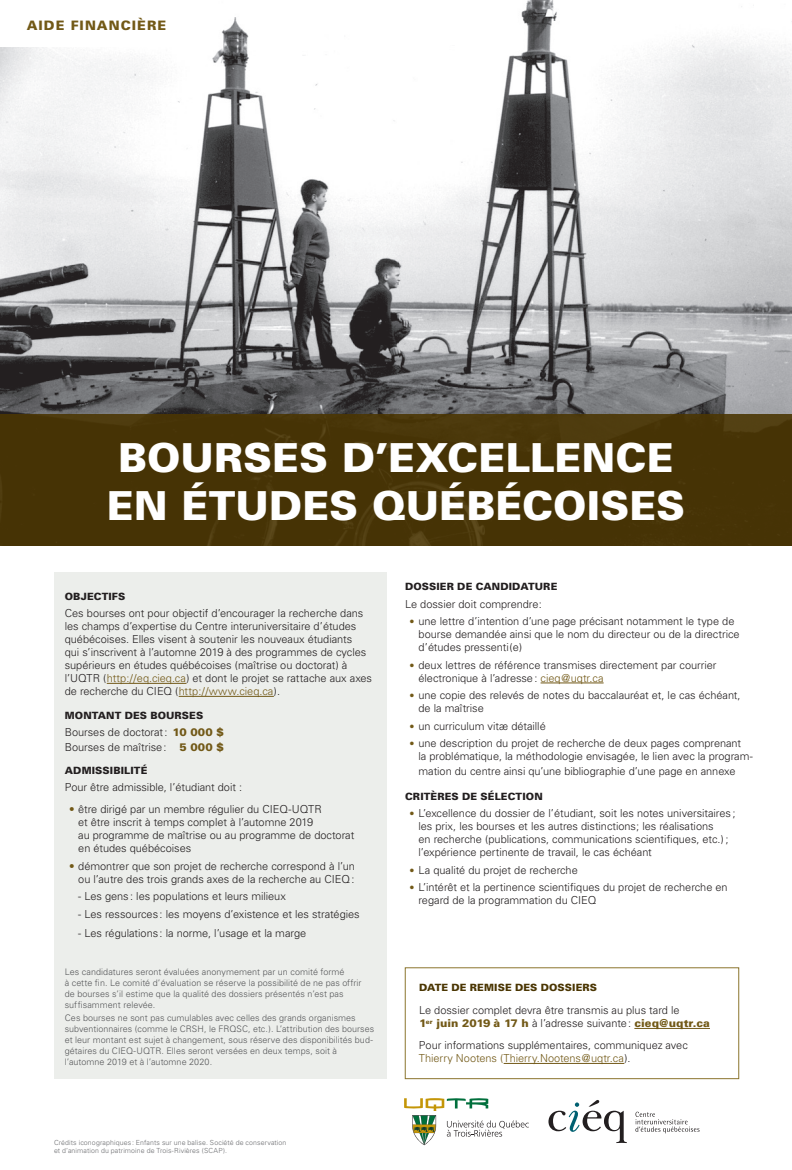
<style>
.page{position:relative;width:792px;height:1170px;background:#fff}
.page>*{position:absolute;margin:0;border:0;box-sizing:border-box;transform-origin:0 0}
.t1{font:900 40px/48px "Univers";letter-spacing:.005em;color:#fff}
.t2{font:900 13px "Univers";letter-spacing:.08em;color:#725917}
.t3{font:300 11px/13px "Univers";letter-spacing:-.005em;color:#231f20}
.t4{font:900 10px "Univers";letter-spacing:.01em;color:#231f20}
.t5{font:900 10px "Univers";letter-spacing:.01em;color:#4b3603}
.t6{font:300 9px/11px "Univers";letter-spacing:.005em;color:#57585a}
.t7{font:300 7px/8px "Univers";letter-spacing:.015em;color:#6c6d70}
.s1{color:#725917}
.s2{font-weight:900;color:#725917}
.s3{font-size:10px;color:#725917}
</style>
<div class="page">
<div style="left:54px;top:573px;width:333px;height:506px;background:#eceeeb"></div>
<hr style="left:107px;top:683px;width:80px;height:1px;background:#725917">
<hr style="left:179px;top:696px;width:95px;height:1px;background:#725917">
<img style="left:0;top:0;width:792px;height:414px">
<div style="left:0;top:414px;width:792px;height:132px;background:#4b3603"></div>
<div style="left:0;top:0;width:190px;height:46px;background:#fff"></div>
<hr style="left:541px;top:683px;width:63px;height:1px;background:#725917">
<hr style="left:634px;top:1028px;width:76px;height:1px;background:#725917">
<hr style="left:504px;top:1063px;width:120px;height:1px;background:#725917">
<div style="left:405px;top:968px;width:334px;height:111px;border:1px solid #8b752e"></div>
<svg style="left:548px;top:1100px;width:79px;height:43px"></svg>
<svg style="left:635px;top:1112px;width:65px;height:21px"></svg>
<svg style="left:404px;top:1098px;width:125px;height:47px"></svg>
<p class="t2" style="left:27px;top:17px;width:141px">AIDE FINANCIÈRE</p>
<p class="t1" style="left:107px;top:433px;width:580px">BOURSES D’EXCELLENCE<br>EN ÉTUDES QUÉBÉCOISES</p>
<p class="t4" style="left:65px;top:590px;width:62px">OBJECTIFS</p>
<p class="t3" style="left:65px;top:607px;width:309px">Ces bourses ont pour objectif d’encourager la recherche dans les champs d’expertise du Centre interuniversitaire d’études québécoises. Elles visent à soutenir les nouveaux étudiants<br>qui s’inscrivent à l’automne 2019 à des programmes de cycles supérieurs en études québécoises (maîtrise ou doctorat) à l’UQTR (<span class="s1">http://eq.cieq.ca</span>) et dont le projet se rattache aux axes de recherche du CIEQ (<span class="s1">http://www.cieq.ca</span>).</p>
<p class="t4" style="left:65px;top:709px;width:140px">MONTANT DES BOURSES</p>
<p class="t3" style="left:65px;top:725px;width:161px;line-height:14.4px">Bourses de doctorat: <span class="s2">10 000 $<br></span>Bourses de maîtrise: <span class="s2">5 000 $</span></p>
<p class="t4" style="left:65px;top:764px;width:84px">ADMISSIBILITÉ</p>
<p class="t3" style="left:65px;top:781px;width:179px">Pour être admissible, l’étudiant doit :</p>
<p class="t3" style="left:78px;top:803px;width:278px;text-indent:-9px"><span class="s1">•</span> être dirigé par un membre régulier du CIEQ-UQTR<br>et être inscrit à temps complet à l’automne 2019<br>au programme de maîtrise ou au programme de doctorat en études québécoises</p>
<p class="t3" style="left:69px;top:860px;width:287px;text-align:right"><span class="s1">•</span> démontrer que son projet de recherche correspond à l’un ou l’autre des trois grands axes de la recherche au CIEQ:</p>
<p class="t3" style="left:78px;top:890px;width:209px">- Les gens: les populations et leurs milieux</p>
<p class="t3" style="left:78px;top:908px;width:283px">- Les ressources : les moyens d’existence et les stratégies</p>
<p class="t3" style="left:78px;top:926px;width:230px">- Les régulations: la norme, l’usage et la marge</p>
<p class="t6" style="left:65px;top:966px;width:298px">Les candidatures seront évaluées anonymement par un comité formé<br>à cette fin. Le comité d’évaluation se réserve la possibilité de ne pas offrir de bourses s’il estime que la qualité des dossiers présentés n’est pas suffisamment relevée.</p>
<p class="t6" style="left:65px;top:1012px;width:311px">Ces bourses ne sont pas cumulables avec celles des grands organismes subventionnaires (comme le CRSH, le FRQSC, etc.). L’attribution des bourses et leur montant est sujet à changement, sous réserve des disponibilités bud&shy;gétaires du CIEQ-UQTR. Elles seront versées en deux temps, soit à l’automne 2019 et à l’automne 2020.</p>
<p class="t7" style="left:54px;top:1138px;width:234px">Crédits iconographiques : Enfants sur une balise. Société de conservation et d’animation du patrimoine de Trois-Rivières (SCAP).</p>
<p class="t4" style="left:405px;top:581px;width:154px">DOSSIER DE CANDIDATURE</p>
<p class="t3" style="left:405px;top:597px;width:138px">Le dossier doit comprendre:</p>
<p class="t3" style="left:418px;top:615px;width:323px;text-indent:-9px"><span class="s3">•</span> une lettre d’intention d’une page précisant notamment le type de bourse demandée ainsi que le nom du directeur ou de la directrice d’études pressenti(e)</p>
<p class="t3" style="left:418px;top:658px;width:300px;text-indent:-9px"><span class="s3">•</span> deux lettres de référence transmises directement par courrier électronique à l’adresse: <span class="s1">cieq@uqtr.ca</span></p>
<p class="t3" style="left:419px;top:689px;width:324px;text-indent:-9px"><span class="s3">•</span> une copie des relevés de notes du baccalauréat et, le cas échéant, de la maîtrise</p>
<p class="t3" style="left:410px;top:719px;width:138px"><span class="s3">•</span> un curriculum vitæ détaillé</p>
<p class="t3" style="left:419px;top:737px;width:336px;text-indent:-9px"><span class="s3">•</span> une description du projet de recherche de deux pages comprenant<br>la problématique, la méthodologie envisagée, le lien avec la program-</p>
<p class="t3" style="left:419px;top:764px;width:319px">mation du centre ainsi qu’une bibliographie d’une page en annexe</p>
<p class="t4" style="left:405px;top:790px;width:139px">CRITÈRES DE SÉLECTION</p>
<p class="t3" style="left:419px;top:807px;width:318px;text-indent:-9px"><span class="s3">•</span> L’excellence du dossier de l’étudiant, soit les notes universitaires; les prix, les bourses et les autres distinctions; les réalisations<br>en recherche (publications, communications scientifiques, etc.); l’expérience pertinente de travail, le cas échéant</p>
<p class="t3" style="left:410px;top:864px;width:170px"><span class="s3">•</span> La qualité du projet de recherche</p>
<p class="t3" style="left:419px;top:881px;width:311px;text-indent:-9px"><span class="s3">•</span> L’intérêt et la pertinence scientifiques du projet de recherche en regard de la programmation du CIEQ</p>
<p class="t5" style="left:419px;top:981px;width:180px">DATE DE REMISE DES DOSSIERS</p>
<p class="t3" style="left:419px;top:1004px;width:292px">Le dossier complet devra être transmis au plus tard le<br><span class="s2">1</span><sup>er</sup> <span class="s2">juin 2019 à 17 h</span> à l’adresse suivante: <span class="s2">cieq@uqtr.ca</span></p>
<p class="t3" style="left:419px;top:1039px;width:270px">Pour informations supplémentaires, communiquez avec<br><span class="s1">Thierry Nootens (Thierry.Nootens@uqtr.ca</span>).</p>
</div>
